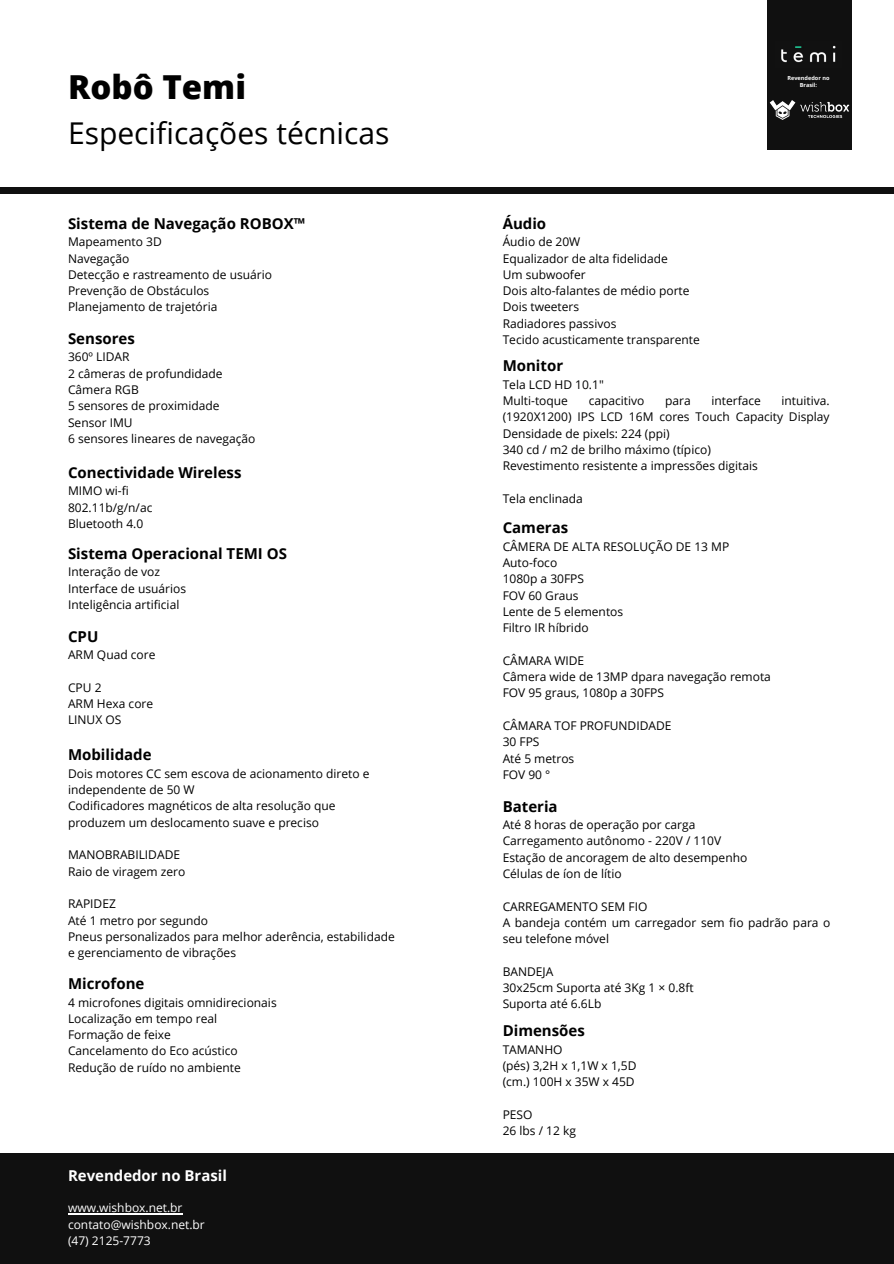
<style>
.page{position:relative;width:894px;height:1264px;background:#fff}
.page>*{position:absolute;margin:0;border:0;box-sizing:border-box;transform-origin:0 0}
.t1{font:800 33px "Open Sans";color:#000}
.t2{font:30px "Open Sans";color:#000}
.t3{font:700 15px "Open Sans";color:#000}
.t4{font:700 15px "Open Sans";color:#fff}
.t5{font:12px/16.4px "Open Sans";color:#000}
.t6{font:12px "Open Sans";color:#fff}
.t7{font:700 5.55px/7.4px "Open Sans";color:#fff;text-align:center}
</style>
<div class="page">
<div style="left:0;top:188px;width:893px;height:6px;background:#101010"></div>
<div style="left:0;top:1218px;width:893px;height:24px;background:#101010"></div>
<div style="left:0;top:1242px;width:893px;height:7px;background:#101010"></div>
<div style="left:0;top:1249px;width:893px;height:14px;background:#101010"></div>
<div style="left:0;top:1208px;width:893px;height:10px;background:#101010"></div>
<div style="left:0;top:1223px;width:893px;height:15px;background:#101010"></div>
<div style="left:0;top:1180px;width:893px;height:14px;background:#101010"></div>
<div style="left:0;top:1194px;width:893px;height:14px;background:#101010"></div>
<div style="left:0;top:1153px;width:893px;height:12px;background:#101010"></div>
<div style="left:0;top:1165px;width:893px;height:15px;background:#101010"></div>
<hr style="left:68px;top:1213px;width:114px;height:1px;background:#fff">
<img style="left:767px;top:0;width:7px;height:150px">
<div style="left:774px;top:0;width:21px;height:150px;background:#101010"></div>
<div style="left:795px;top:0;width:20px;height:150px;background:#101010"></div>
<div style="left:815px;top:0;width:21px;height:150px;background:#101010"></div>
<div style="left:836px;top:0;width:15px;height:150px;background:#101010"></div>
<img style="left:769px;top:100px;width:80px;height:19px">
<img style="left:775px;top:41px;width:65px;height:26px">
<p class="t1" style="left:68px;top:64px;width:179px">Robô Temi</p>
<p class="t2" style="left:68px;top:112px;width:323px">Especificações técnicas</p>
<p class="t3" style="left:68px;top:213px;width:238px">Sistema de Navegação ROBOX™</p>
<p class="t5" style="left:68px;top:233px;width:95px">Mapeamento 3D</p>
<p class="t5" style="left:68px;top:250px;width:63px">Navegação</p>
<p class="t5" style="left:68px;top:266px;width:205px">Detecção e rastreamento de usuário</p>
<p class="t5" style="left:68px;top:282px;width:143px">Prevenção de Obstáculos</p>
<p class="t5" style="left:68px;top:298px;width:151px">Planejamento de trajetória</p>
<p class="t3" style="left:68px;top:328px;width:68px">Sensores</p>
<p class="t5" style="left:68px;top:348px;width:63px">360º LIDAR</p>
<p class="t5" style="left:68px;top:365px;width:156px">2 câmeras de profundidade</p>
<p class="t5" style="left:68px;top:381px;width:72px">Câmera RGB</p>
<p class="t5" style="left:68px;top:397px;width:153px">5 sensores de proximidade</p>
<p class="t5" style="left:68px;top:414px;width:66px">Sensor IMU</p>
<p class="t5" style="left:68px;top:430px;width:189px">6 sensores lineares de navegação</p>
<p class="t3" style="left:68px;top:462px;width:175px">Conectividade Wireless</p>
<p class="t5" style="left:68px;top:482px;width:62px">MIMO wi-fi</p>
<p class="t5" style="left:68px;top:499px;width:86px">802.11b/g/n/ac</p>
<p class="t5" style="left:68px;top:515px;width:77px">Bluetooth 4.0</p>
<p class="t3" style="left:68px;top:543px;width:220px">Sistema Operacional TEMI OS</p>
<p class="t5" style="left:68px;top:563px;width:94px">Interação de voz</p>
<p class="t5" style="left:68px;top:580px;width:120px">Interface de usuários</p>
<p class="t5" style="left:68px;top:596px;width:113px">Inteligência artificial</p>
<p class="t3" style="left:68px;top:625px;width:32px">CPU</p>
<p class="t5" style="left:68px;top:646px;width:89px">ARM Quad core</p>
<p class="t5" style="left:68px;top:679px;width:35px">CPU 2</p>
<p class="t5" style="left:68px;top:695px;width:87px">ARM Hexa core</p>
<p class="t5" style="left:68px;top:711px;width:55px">LINUX OS</p>
<p class="t3" style="left:68px;top:744px;width:85px">Mobilidade</p>
<p class="t5" style="left:68px;top:765px;width:303px">Dois motores CC sem escova de acionamento direto e independente de 50 W</p>
<p class="t5" style="left:68px;top:797px;width:269px">Codificadores magnéticos de alta resolução que produzem um deslocamento suave e preciso</p>
<p class="t5" style="left:68px;top:846px;width:113px">MANOBRABILIDADE</p>
<p class="t5" style="left:68px;top:862px;width:119px">Raio de viragem zero</p>
<p class="t5" style="left:68px;top:895px;width:49px">RAPIDEZ</p>
<p class="t5" style="left:68px;top:911px;width:141px">Até 1 metro por segundo</p>
<p class="t5" style="left:68px;top:928px;width:328px">Pneus personalizados para melhor aderência, estabilidade e gerenciamento de vibrações</p>
<p class="t3" style="left:68px;top:973px;width:78px">Microfone</p>
<p class="t5" style="left:68px;top:993px;width:210px">4 microfones digitais omnidirecionais</p>
<p class="t5" style="left:68px;top:1010px;width:151px">Localização em tempo real</p>
<p class="t5" style="left:68px;top:1026px;width:104px">Formação de feixe</p>
<p class="t5" style="left:68px;top:1042px;width:171px">Cancelamento do Eco acústico</p>
<p class="t5" style="left:68px;top:1058px;width:174px">Redução de ruído no ambiente</p>
<p class="t4" style="left:68px;top:1164px;width:160px">Revendedor no Brasil</p>
<p class="t6" style="left:68px;top:1199px;width:116px">www.wishbox.net.br</p>
<p class="t6" style="left:68px;top:1215px;width:138px">contato@wishbox.net.br</p>
<p class="t6" style="left:68px;top:1232px;width:84px">(47) 2125-7773</p>
<p class="t3" style="left:502px;top:213px;width:45px">Áudio</p>
<p class="t5" style="left:502px;top:233px;width:79px">Áudio de 20W</p>
<p class="t5" style="left:502px;top:250px;width:167px">Equalizador de alta fidelidade</p>
<p class="t5" style="left:502px;top:266px;width:84px">Um subwoofer</p>
<p class="t5" style="left:502px;top:282px;width:188px">Dois alto-falantes de médio porte</p>
<p class="t5" style="left:502px;top:298px;width:78px">Dois tweeters</p>
<p class="t5" style="left:502px;top:315px;width:115px">Radiadores passivos</p>
<p class="t5" style="left:502px;top:331px;width:199px">Tecido acusticamente transparente</p>
<p class="t7" style="left:787px;top:74px;width:43px">Revendedor no<br>Brasil:</p>
<p class="t3" style="left:502px;top:355px;width:62px">Monitor</p>
<p class="t5" style="left:502px;top:376px;width:103px">Tela LCD HD 10.1"</p>
<p class="t5" style="left:502px;top:392px;width:67px">Multi-toque</p>
<p class="t5" style="left:588px;top:392px;width:57px">capacitivo</p>
<p class="t5" style="left:665px;top:392px;width:27px">para</p>
<p class="t5" style="left:711px;top:392px;width:51px">interface</p>
<p class="t5" style="left:502px;top:392px;width:328px;text-align:justify;text-indent:279px">intuitiva. (1920X1200) IPS LCD 16M cores Touch Capacity Display Densidade de pixels: 224 (ppi)</p>
<p class="t5" style="left:502px;top:441px;width:210px">340 cd / m2 de brilho máximo (típico)</p>
<p class="t5" style="left:502px;top:457px;width:256px">Revestimento resistente a impressões digitais</p>
<p class="t5" style="left:502px;top:490px;width:82px">Tela enclinada</p>
<p class="t3" style="left:502px;top:517px;width:67px">Cameras</p>
<p class="t5" style="left:502px;top:537px;width:228px">CÂMERA DE ALTA RESOLUÇÃO DE 13 MP</p>
<p class="t5" style="left:502px;top:554px;width:56px">Auto-foco</p>
<p class="t5" style="left:502px;top:570px;width:83px">1080p a 30FPS</p>
<p class="t5" style="left:502px;top:586px;width:77px">FOV 60 Graus</p>
<p class="t5" style="left:502px;top:603px;width:122px">Lente de 5 elementos</p>
<p class="t5" style="left:502px;top:619px;width:87px">Filtro IR híbrido</p>
<p class="t5" style="left:502px;top:652px;width:83px">CÂMARA WIDE</p>
<p class="t5" style="left:502px;top:668px;width:270px">Câmera wide de 13MP dpara navegação remota</p>
<p class="t5" style="left:502px;top:684px;width:163px">FOV 95 graus, 1080p a 30FPS</p>
<p class="t5" style="left:502px;top:717px;width:170px">CÂMARA TOF PROFUNDIDADE</p>
<p class="t5" style="left:502px;top:733px;width:38px">30 FPS</p>
<p class="t5" style="left:502px;top:749px;width:73px">Até 5 metros</p>
<p class="t5" style="left:502px;top:766px;width:49px">FOV 90 °</p>
<p class="t3" style="left:502px;top:795px;width:56px">Bateria</p>
<p class="t5" style="left:502px;top:816px;width:194px">Até 8 horas de operação por carga</p>
<p class="t5" style="left:502px;top:832px;width:220px">Carregamento autônomo - 220V / 110V</p>
<p class="t5" style="left:502px;top:848px;width:246px">Estação de ancoragem de alto desempenho</p>
<p class="t5" style="left:502px;top:865px;width:120px">Células de íon de lítio</p>
<p class="t5" style="left:502px;top:897px;width:146px">CARREGAMENTO SEM FIO</p>
<p class="t5" style="left:502px;top:914px;width:329px">A bandeja contém um carregador sem fio padrão para o seu telefone móvel</p>
<p class="t5" style="left:502px;top:962px;width:52px">BANDEJA</p>
<p class="t5" style="left:502px;top:979px;width:192px">30x25cm Suporta até 3Kg 1 × 0.8ft</p>
<p class="t5" style="left:502px;top:995px;width:100px">Suporta até 6.6Lb</p>
<p class="t3" style="left:502px;top:1020px;width:84px">Dimensões</p>
<p class="t5" style="left:502px;top:1040px;width:61px">TAMANHO</p>
<p class="t5" style="left:502px;top:1056px;width:135px">(pés) 3,2H x 1,1W x 1,5D</p>
<p class="t5" style="left:502px;top:1073px;width:133px">(cm.) 100H x 35W x 45D</p>
<p class="t5" style="left:502px;top:1105px;width:31px">PESO</p>
<p class="t5" style="left:502px;top:1122px;width:75px">26 lbs / 12 kg</p>
</div>
